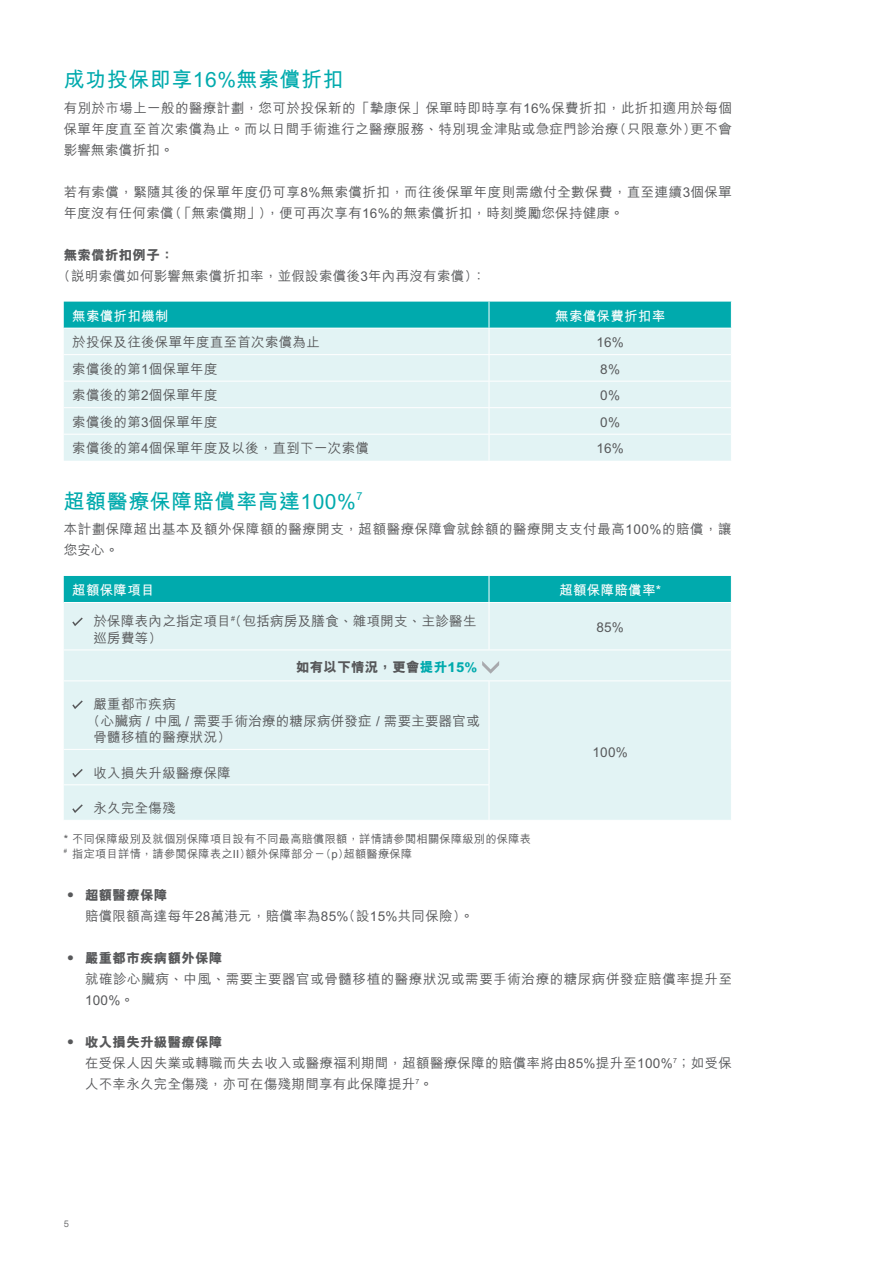
<style>
.page{position:relative;width:893px;height:1263px;background:#fff}
.page>*{position:absolute;margin:0;border:0;box-sizing:border-box;transform-origin:0 0}
.t1{font:700 21px "M Hei HK";letter-spacing:.025em;color:#00aaad}
.t2{font:500 13.5px/21px "M Hei HK";letter-spacing:.02em;color:#57585a}
.t3{font:500 13.5px/21px "M Hei HK";letter-spacing:.045em;color:#57585a}
.t4{font:500 13.5px/21px "M Hei HK";letter-spacing:.04em;color:#57585a}
.t5{font:700 13.5px "M Hei HK";letter-spacing:.02em;color:#fff}
.t6{font:800 13.5px "M Hei HK";letter-spacing:.02em;color:#57585a}
.t7{font:500 11.25px/15px "M Hei HK";letter-spacing:.02em;color:#57585a}
.t8{font:9px "Eina 04";color:#57585a}
.s1{color:#00aaad}
.s2{font-weight:800}
</style>
<div class="page">
<svg style="left:64px;top:302px;width:668px;height:159px"></svg>
<div style="left:64px;top:603px;width:667px;height:217px;background:#e2f3f4"></div>
<hr style="left:64px;top:649px;width:425px;height:1px;background:#fff">
<hr style="left:489px;top:649px;width:243px;height:1px;background:#fff">
<hr style="left:64px;top:680px;width:425px;height:1px;background:#fff">
<hr style="left:489px;top:680px;width:243px;height:1px;background:#fff">
<div style="left:64px;top:576px;width:667px;height:26px;background:#00aaad"></div>
<hr style="left:489px;top:603px;width:1px;height:46px;background:#fff">
<hr style="left:489px;top:681px;width:1px;height:68px;background:#fff">
<hr style="left:64px;top:749px;width:425px;height:1px;background:#fff">
<hr style="left:489px;top:750px;width:1px;height:34px;background:#fff">
<hr style="left:64px;top:784px;width:425px;height:1px;background:#fff">
<hr style="left:489px;top:785px;width:1px;height:35px;background:#fff">
<svg style="left:71px;top:616px;width:13px;height:11px"></svg>
<svg style="left:482px;top:661px;width:17px;height:13px"></svg>
<svg style="left:71px;top:699px;width:13px;height:11px"></svg>
<svg style="left:71px;top:767px;width:13px;height:12px"></svg>
<svg style="left:71px;top:803px;width:13px;height:11px"></svg>
<h1 class="t1" style="left:64px;top:64px;width:281px">成功投保即享16%無索償折扣</h1>
<p class="t2" style="left:64px;top:96px;width:670px;text-align:justify">有別於市場上一般的醫療計劃，您可於投保新的「摯康保」保單時即時享有16%保費折扣，此折扣適用於每個保單年度直至首次索償為止。而以日間手術進行之醫療服務、特別現金津貼或急症門診治療(只限意外)更不會影響無索償折扣。</p>
<p class="t2" style="left:64px;top:180px;width:670px">若有索償，緊隨其後的保單年度仍可享8%無索償折扣，而往後保單年度則需繳付全數保費，直至連續3個保單年度沒有任何索償(「無索償期」)，便可再次享有16%的無索償折扣，時刻獎勵您保持健康。</p>
<p class="t6" style="left:64px;top:246px;width:111px">無索償折扣例子：</p>
<p class="t2" style="left:64px;top:264px;width:423px">(說明索償如何影響無索償折扣率，並假設索償後3年內再沒有索償)：</p>
<p class="t5" style="left:72px;top:306px;width:98px">無索償折扣機制</p>
<p class="t5" style="left:555px;top:306px;width:111px">無索償保費折扣率</p>
<p class="t2" style="left:72px;top:331px;width:249px">於投保及往後保單年度直至首次索償為止</p>
<p class="t2" style="left:596px;top:331px;width:29px">16%</p>
<p class="t2" style="left:72px;top:357px;width:147px">索償後的第1個保單年度</p>
<p class="t2" style="left:600px;top:357px;width:21px">8%</p>
<p class="t2" style="left:72px;top:384px;width:147px">索償後的第2個保單年度</p>
<p class="t2" style="left:600px;top:384px;width:21px">0%</p>
<p class="t2" style="left:72px;top:410px;width:147px">索償後的第3個保單年度</p>
<p class="t2" style="left:600px;top:410px;width:21px">0%</p>
<p class="t2" style="left:72px;top:437px;width:298px">索償後的第4個保單年度及以後，直到下一次索償</p>
<p class="t2" style="left:596px;top:437px;width:29px">16%</p>
<h1 class="t1" style="left:64px;top:486px;width:300px">超額醫療保障賠償率高達100%<sup>7</sup></h1>
<p class="t4" style="left:64px;top:517px;width:669px">本計劃保障超出基本及額外保障額的醫療開支，超額醫療保障會就餘額的醫療開支支付最高100%的賠償，讓您安心。</p>
<p class="t5" style="left:72px;top:580px;width:84px">超額保障項目</p>
<p class="t5" style="left:559px;top:580px;width:103px">超額保障賠償率*</p>
<p class="t2" style="left:94px;top:612px;width:384px;line-height:16.5px">於保障表內之指定項目<sup>#</sup>(包括病房及膳食、雜項開支、主診醫生巡房費等)</p>
<p class="t2" style="left:596px;top:616px;width:29px">85%</p>
<p class="t6" style="left:296px;top:658px;width:183px">如有以下情況，更會<span class="s1">提升15%</span></p>
<p class="t2" style="left:94px;top:695px;width:388px;line-height:16.5px">嚴重都市疾病<br>(心臟病 / 中風 / 需要手術治療的糖尿病併發症 / 需要主要器官或骨髓移植的醫療狀況)</p>
<p class="t2" style="left:592px;top:740px;width:37px">100%</p>
<p class="t2" style="left:94px;top:761px;width:139px">收入損失升級醫療保障</p>
<p class="t2" style="left:94px;top:796px;width:84px">永久完全傷殘</p>
<p class="t7" style="left:64px;top:830px;width:469px">* 不同保障級別及就個別保障項目設有不同最高賠償限額，詳情請參閱相關保障級別的保障表<sup>#</sup> 指定項目詳情，請參閱保障表之II)額外保障部分－(p)超額醫療保障</p>
<p class="t2" style="left:85px;top:883px;width:390px;text-indent:-21px">• <span class="s2">超額醫療保障<br></span>賠償限額高達每年28萬港元，賠償率為85%(設15%共同保險)。</p>
<p class="t3" style="left:85px;top:946px;width:649px;text-indent:-21px">• <span class="s2">嚴重都市疾病額外保障<br></span>就確診心臟病、中風、需要主要器官或骨髓移植的醫療狀況或需要手術治療的糖尿病併發症賠償率提升至<br>100%。</p>
<p class="t2" style="left:85px;top:1030px;width:648px;text-indent:-21px">• <span class="s2">收入損失升級醫療保障<br></span>在受保人因失業或轉職而失去收入或醫療福利期間，超額醫療保障的賠償率將由85%提升至100%<sup>7</sup>；如受保人不幸永久完全傷殘，亦可在傷殘期間享有此保障提升<sup>7</sup>。</p>
<p class="t8" style="left:64px;top:1217px;width:7px">5</p>
</div>
